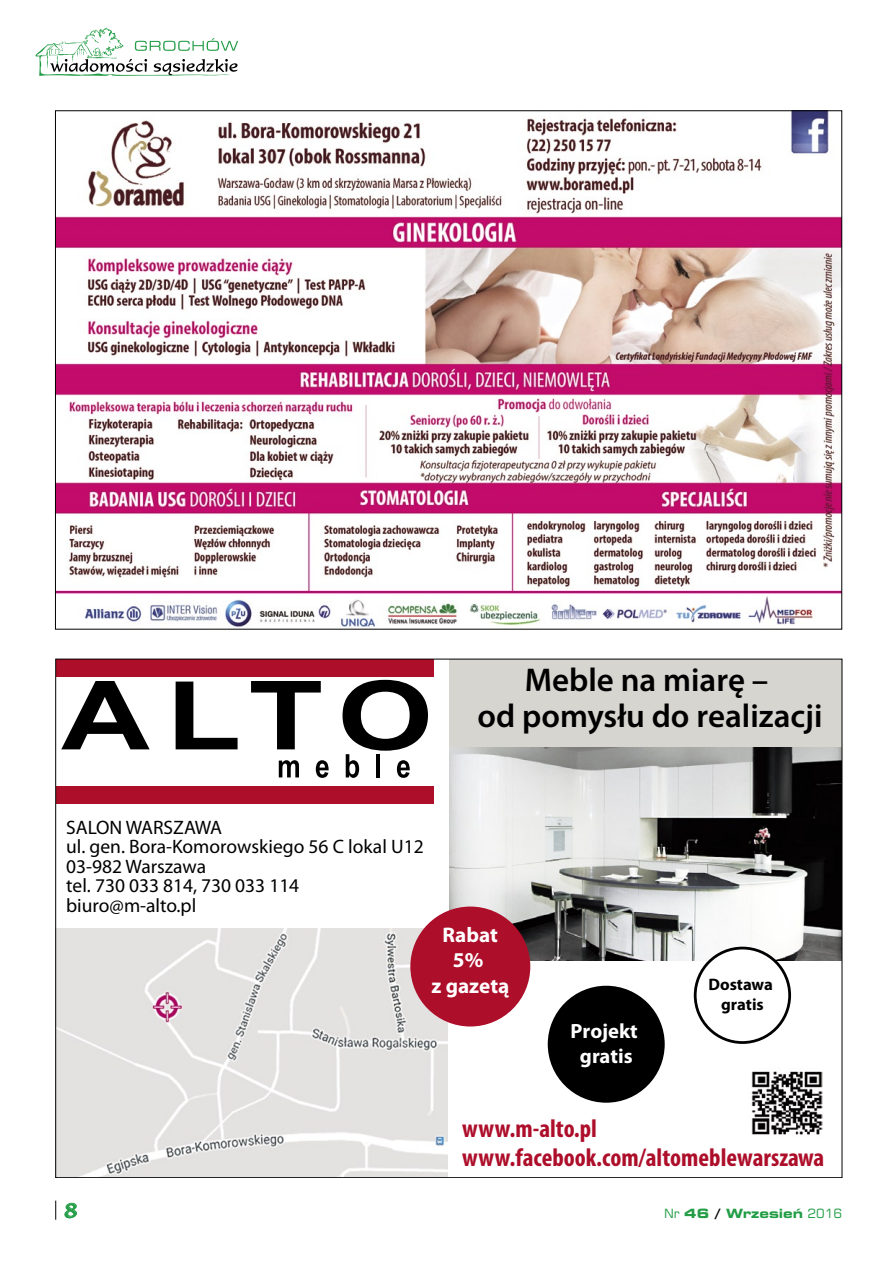
<style>
.page{position:relative;width:893px;height:1263px;background:#fff}
.page>*{position:absolute;margin:0;border:0;box-sizing:border-box;transform-origin:0 0}
.t1{font:600 33px/36px "Myriad Pro";color:#000;text-align:center}
.t2{font:700 condensed 25.5px/28.5px "Myriad Pro";color:#ad0e2a}
.t3{font:700 21.15px/25.3px "Myriad Pro";color:#fff;text-align:center}
.t4{font:21px "Formal 436 PL";color:#239d46;scale:1.2 1}
.t5{font:700 20.7px/24.8px "Myriad Pro";color:#fff;text-align:center}
.t6{font:19.5px/19.5px "Myriad Pro";color:#000}
.t7{font:700 16.65px/20px "Myriad Pro";color:#000;text-align:center}
.t8{font:700 expanded 12.75px "Square 721 PL";color:#239d46}
.s1{font-weight:400;font-stretch:normal}
.s2{color:#000}
</style>
<div class="page">
<svg style="left:64px;top:1203px;width:13px;height:15px"></svg>
<svg style="left:55px;top:1200px;width:1px;height:20px"></svg>
<svg style="left:36px;top:28px;width:202px;height:48px"></svg>
<img style="left:57px;top:113px;width:783px;height:514px">
<div style="left:449px;top:659px;width:393px;height:103px;background:#d6d5d0"></div>
<div style="left:56px;top:659px;width:378px;height:17px;background:#ad0e2a"></div>
<div style="left:56px;top:786px;width:378px;height:17px;background:#ad0e2a"></div>
<svg style="left:61px;top:681px;width:89px;height:68px"></svg>
<svg style="left:176px;top:681px;width:62px;height:68px"></svg>
<svg style="left:251px;top:681px;width:70px;height:68px"></svg>
<svg style="left:279px;top:760px;width:20px;height:17px"></svg>
<svg style="left:316px;top:760px;width:13px;height:18px"></svg>
<svg style="left:343px;top:680px;width:85px;height:98px"></svg>
<img style="left:751px;top:1071px;width:72px;height:64px">
<img style="left:58px;top:928px;width:389px;height:248px">
<img style="left:449px;top:747px;width:391px;height:214px">
<div style="left:548px;top:986px;width:117px;height:117px;background:#000;border-radius:50%"></div>
<div style="left:410px;top:906px;width:120px;height:120px;background:#ad0e2a;border-radius:50%"></div>
<div style="left:695px;top:948px;width:95px;height:94px;background:#fff;border-radius:50%"></div>
<div style="left:694px;top:947px;width:97px;height:97px;border:3px solid #000;border-radius:50%"></div>
<h1 class="t1" style="left:478px;top:662px;width:346px">Meble na miarę –<br>od pomysłu do realizacji</h1>
<p class="t6" style="left:66px;top:818px;width:359px">SALON WARSZAWA<br>ul. gen. Bora-Komorowskiego 56 C lokal U12<br>03-982 Warszawa<br>tel. 730 033 814, 730 033 114 biuro@m-alto.pl</p>
<p class="t3" style="left:431px;top:922px;width:79px">Rabat<br>5%<br>z gazetą</p>
<p class="t5" style="left:571px;top:1019px;width:69px">Projekt gratis</p>
<p class="t7" style="left:708px;top:975px;width:66px">Dostawa gratis</p>
<h2 class="t2" style="left:462px;top:1115px;width:364px">www.m-alto.pl www.facebook.com/altomeblewarszawa</h2>
<p class="t4" style="left:64px;top:1197px;width:13px">8</p>
<p class="t8" style="left:664px;top:1206px;width:179px"><span class="s1">Nr</span> 46 <span class="s2">/</span> Wrzesieƒ <span class="s1">2016</span></p>
</div>
